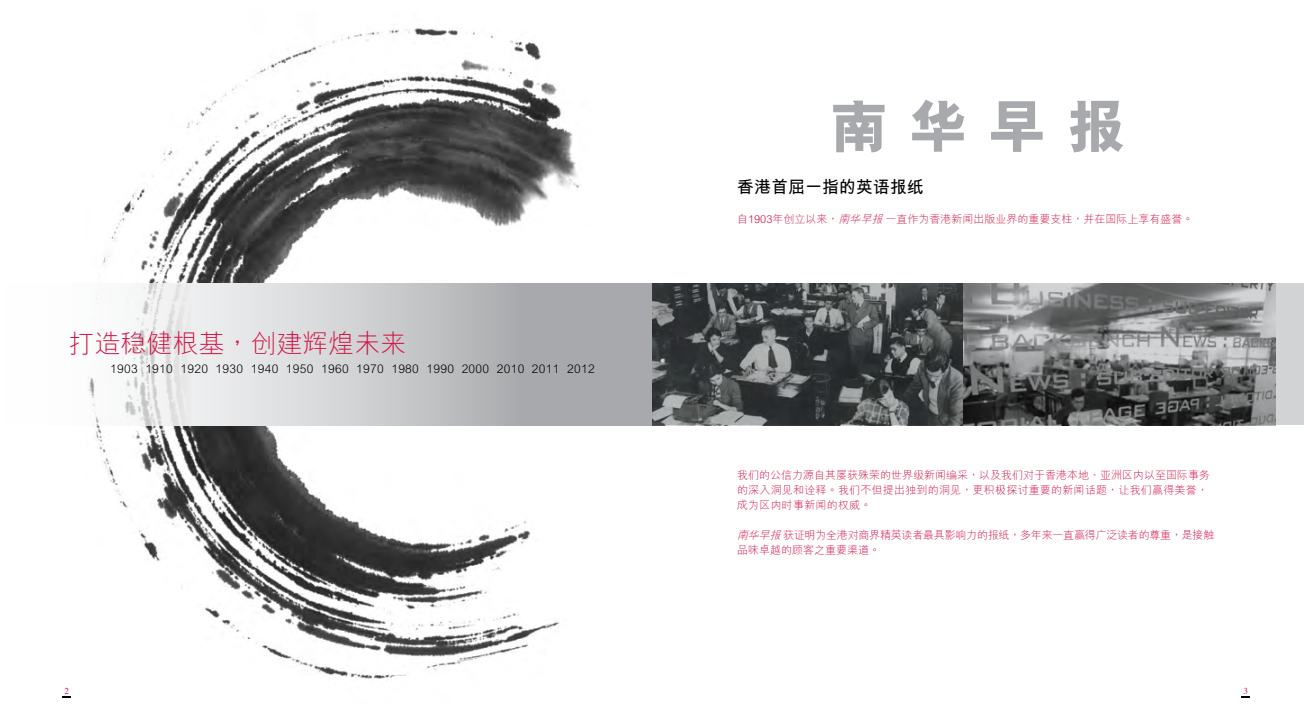
<style>
.page{position:relative;width:1304px;height:709px;background:#fff}
.page>*{position:absolute;margin:0;border:0;box-sizing:border-box;transform-origin:0 0}
.t1{font:800 58.5px "M Hei HKS";color:#a7a9ac}
.t2{font:300 26px "M Hei HKS";color:#d31245}
.t3{font:700 17px "M Hei HKS";color:#000}
.t4{font:300 12px "M Hei HKS";letter-spacing:.025em;color:#000}
.t5{font:300 11px/15px "M Hei HKS";letter-spacing:.02em;color:#d31245}
.t6{font:300 11px/15px "M Hei HKS";letter-spacing:-.02em;color:#d31245}
.t7{font:300 11px "M Hei HKS";color:#d31245}
.t8{font:9px "Times";color:#d31245}
.s1{font-style:italic}
</style>
<div class="page">
<img style="left:95px;top:27px;width:495px;height:652px">
<div style="left:0;top:283px;width:652px;height:142px;background:linear-gradient(to right,#fff,#9d9fa3)"></div>
<svg style="left:652px;top:283px;width:652px;height:142px;background:#666869"></svg>
<h1 class="t1" style="left:830px;top:87px;width:297px">南華早報</h1>
<h3 class="t3" style="left:737px;top:174px;width:188px">香港首屈一指的英語報紙</h3>
<h2 class="t2" style="left:68px;top:325px;width:340px">打造穩健根基，創建輝煌未來</h2>
<p class="t4" style="left:110px;top:360px;width:486px">1903 1910 1920 1930 1940 1950 1960 1970 1980 1990 2000 2010 2011 2012</p>
<p class="t7" style="left:737px;top:212px;width:458px">自1903年創立以來，<span class="s1">南華早報</span>一直作為香港新聞出版業界的重要支柱，並在國際上享有盛譽。</p>
<p class="t5" style="left:737px;top:467px;width:474px">我們的公信力源自其屢獲殊榮的世界級新聞編採，以及我們對於香港本地、亞洲區內以至國際事務的深入洞見和詮釋。我們不但提出獨到的洞見，更積極探討重要的新聞話題，讓我們贏得美譽，成為區內時事新聞的權威。</p>
<p class="t6" style="left:737px;top:527px;width:479px"><span class="s1">南華早報</span>獲証明為全港對商界精英讀者最具影響力的報紙，多年來一直贏得廣泛讀者的尊重，是接觸品味卓越的顧客之重要渠道。</p>
<p class="t8" style="left:64px;top:682px;width:6px">2</p>
<p class="t8" style="left:1244px;top:682px;width:6px">3</p>
</div>
